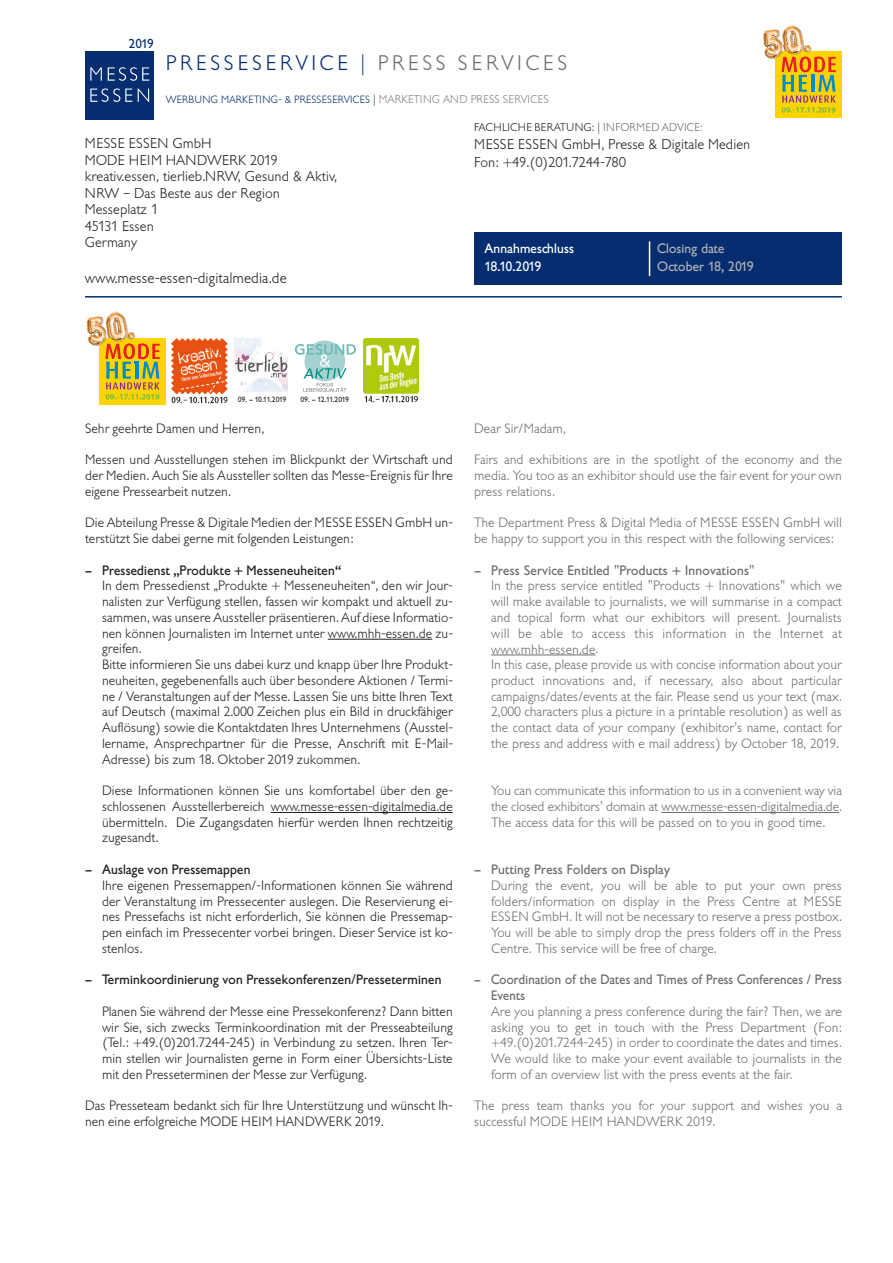
<style>
.page{position:relative;width:893px;height:1263px;background:#fff}
.page>*{position:absolute;margin:0;border:0;box-sizing:border-box;transform-origin:0 0}
.t1{font:300 21px "Gill Sans BQ";letter-spacing:.18em;color:#052d6f}
.t2{font:300 15px "Gill Sans BQ";color:#231f20}
.t3{font:300 14.25px/16.5px "Gill Sans BQ";color:#231f20}
.t4{font:300 13.5px/15.8px "Gill Sans BQ";color:#231f20;text-align:justify}
.t5{font:300 13.5px/15.8px "Gill Sans BQ";color:#6c6d70;text-align:justify}
.t6{font:13.5px "Gill Sans BQ";color:#231f20}
.t7{font:13.5px "Gill Sans BQ";color:#6c6d70}
.t8{font:13.5px/15.8px "Gill Sans BQ";color:#6c6d70;scale:.95 1}
.t9{font:13.5px/18px "Gill Sans BQ";letter-spacing:-.005em;color:#b0b1b5}
.t10{font:13.5px/18px "Gill Sans BQ";letter-spacing:-.005em;color:#fff}
.t11{font:12.75px "Gill Sans BQ";color:#052d6f}
.t12{font:300 11.25px "Gill Sans BQ";color:#231f20}
.t13{font:300 10.5px "Gill Sans BQ";color:#052d6f}
.t14{font:7.5px "Gill Sans BQ";letter-spacing:-.075em;color:#231f20}
.s1{color:#6c6d70}
.s2{font-size:11.25px;color:#231f20}
.s3{font-size:11.25px;color:#808285}
</style>
<div class="page">
<div style="left:775px;top:51px;width:67px;height:67px;background:#fed304"></div>
<img style="left:763px;top:25px;width:47px;height:21px">
<img style="left:764px;top:46px;width:15px;height:14px">
<img style="left:779px;top:46px;width:33px;height:5px">
<img style="left:775px;top:51px;width:21px;height:26px">
<img style="left:796px;top:51px;width:25px;height:6px">
<svg style="left:782px;top:57px;width:54px;height:56px"></svg>
<img style="left:811px;top:58px;width:3px;height:12px">
<img style="left:782px;top:57px;width:15px;height:15px">
<img style="left:800px;top:57px;width:11px;height:15px">
<img style="left:814px;top:57px;width:7px;height:15px">
<div style="left:475px;top:232px;width:367px;height:53px;background:#052d6f"></div>
<hr style="left:85px;top:296px;width:757px;height:2px;background:#052d6f">
<div style="left:86px;top:51px;width:68px;height:68px;background:#052d6f"></div>
<svg style="left:90px;top:67px;width:59px;height:14px"></svg>
<svg style="left:90px;top:88px;width:59px;height:14px"></svg>
<hr style="left:649px;top:241px;width:1px;height:35px;background:#fff">
<hr style="left:328px;top:639px;width:104px;height:1px;background:#231f20">
<hr style="left:271px;top:812px;width:182px;height:1px;background:#231f20">
<hr style="left:491px;top:655px;width:104px;height:1px;background:#6c6d70">
<hr style="left:661px;top:812px;width:178px;height:1px;background:#6c6d70">
<div style="left:99px;top:338px;width:67px;height:67px;background:#fed304"></div>
<img style="left:92px;top:311px;width:32px;height:6px">
<img style="left:86px;top:317px;width:48px;height:16px">
<img style="left:88px;top:333px;width:15px;height:14px">
<img style="left:103px;top:333px;width:42px;height:5px">
<img style="left:99px;top:338px;width:21px;height:9px">
<img style="left:120px;top:338px;width:14px;height:4px">
<svg style="left:105px;top:343px;width:55px;height:57px"></svg>
<img style="left:135px;top:345px;width:3px;height:12px">
<img style="left:105px;top:344px;width:16px;height:15px">
<img style="left:124px;top:343px;width:11px;height:16px">
<img style="left:138px;top:343px;width:7px;height:16px">
<img style="left:235px;top:339px;width:53px;height:53px">
<div style="left:304px;top:341px;width:41px;height:40px;background:#a5d2d0;border-radius:50%"></div>
<svg style="left:295px;top:344px;width:61px;height:48px"></svg>
<img style="left:172px;top:339px;width:55px;height:65px">
<img style="left:364px;top:339px;width:55px;height:64px">
<p class="t11" style="left:129px;top:37px;width:26px">2019</p>
<h1 class="t1" style="left:166px;top:51px;width:403px">PRESSESERVICE | <span class="s1">PRESS SERVICES</span></h1>
<p class="t13" style="left:166px;top:94px;width:384px">WERBUNG MARKETING- &amp; PRESSESERVICES <span class="s2">|</span> <span class="s3">MARKETING AND PRESS SERVICES</span></p>
<p class="t3" style="left:85px;top:135px;width:254px">MESSE ESSEN GmbH<br>MODE HEIM HANDWERK 2019 kreativ.essen, tierlieb.NRW, Gesund &amp; Aktiv,<br>NRW – Das Beste aus der Region<br>Messeplatz 1<br>45131 Essen<br>Germany</p>
<p class="t2" style="left:85px;top:270px;width:204px">www.messe-essen-digitalmedia.de</p>
<p class="t12" style="left:474px;top:121px;width:230px">FACHLICHE BERATUNG: | <span class="s1">INFORMED ADVICE:</span></p>
<p class="t3" style="left:474px;top:136px;width:278px;line-height:18px">MESSE ESSEN GmbH, Presse &amp; Digitale Medien<br>Fon: +49.(0)201.7244-780</p>
<p class="t10" style="left:485px;top:240px;width:91px">Annahmeschluss<br>18.10.2019</p>
<p class="t9" style="left:657px;top:240px;width:98px">Closing date<br>October 18, 2019</p>
<p class="t14" style="left:238px;top:395px;width:50px">09. – 10.11.2019</p>
<p class="t14" style="left:300px;top:395px;width:50px">09. – 12.11.2019</p>
<p class="t4" style="left:85px;top:421px;width:181px">Sehr geehrte Damen und Herren,</p>
<p class="t4" style="left:85px;top:452px;width:369px">Messen und Ausstellungen stehen im Blickpunkt der Wirtschaft und der Medien. Auch Sie als Aussteller sollten das Messe-Ereignis für Ihre eigene Pressearbeit nutzen.</p>
<p class="t4" style="left:85px;top:515px;width:369px">Die Abteilung Presse &amp; Digitale Medien der MESSE ESSEN GmbH un&shy;terstützt Sie dabei gerne mit folgenden Leistungen:</p>
<p class="t6" style="left:85px;top:563px;width:258px">– Pressedienst „Produkte + Messeneuheiten“</p>
<p class="t4" style="left:102px;top:578px;width:352px;text-align:left">In dem Pressedienst „Produkte + Messeneuheiten“, den wir Jour&shy;nalisten zur Verfügung stellen, fassen wir kompakt und aktuell zu&shy;sammen, was unsere Aussteller präsentieren. Auf diese Informatio&shy;nen können Journalisten im Internet unter www.mhh-essen.de zu&shy;greifen.<br>Bitte informieren Sie uns dabei kurz und knapp über Ihre Produkt&shy;neuheiten, gegebenenfalls auch über besondere Aktionen / Termi&shy;ne / Veranstaltungen auf der Messe. Lassen Sie uns bitte Ihren Text auf Deutsch (maximal 2.000 Zeichen plus ein Bild in druckfähiger Auflösung) sowie die Kontaktdaten Ihres Unternehmens (Ausstel&shy;lername, Ansprechpartner für die Presse, Anschrift mit E-Mail-Adresse) bis zum 18. Oktober 2019 zukommen.</p>
<p class="t4" style="left:102px;top:783px;width:352px">Diese Informationen können Sie uns komfortabel über den ge&shy;schlossenen Ausstellerbereich www.messe-essen-digitalmedia.de übermitteln. Die Zugangsdaten hierfür werden Ihnen rechtzeitig zugesandt.</p>
<p class="t6" style="left:85px;top:862px;width:167px">– Auslage von Pressemappen</p>
<p class="t4" style="left:102px;top:877px;width:352px">Ihre eigenen Pressemappen/-Informationen können Sie während der Veranstaltung im Pressecenter auslegen. Die Reservierung ei&shy;nes Pressefachs ist nicht erforderlich, Sie können die Pressemap&shy;pen einfach im Pressecenter vorbei bringen. Dieser Service ist ko&shy;stenlos.</p>
<p class="t6" style="left:85px;top:972px;width:358px">– Terminkoordinierung von Pressekonferenzen/Presseterminen</p>
<p class="t4" style="left:102px;top:1003px;width:352px">Planen Sie während der Messe eine Pressekonferenz? Dann bitten wir Sie, sich zwecks Terminkoordination mit der Presseabteilung (Tel.: +49.(0)201.7244-245) in Verbindung zu setzen. Ihren Ter&shy;min stellen wir Journalisten gerne in Form einer Übersichts-Liste mit den Presseterminen der Messe zur Verfügung.</p>
<p class="t4" style="left:85px;top:1098px;width:369px">Das Presseteam bedankt sich für Ihre Unterstützung und wünscht Ih&shy;nen eine erfolgreiche MODE HEIM HANDWERK 2019.</p>
<p class="t5" style="left:474px;top:421px;width:93px">Dear Sir/Madam,</p>
<p class="t5" style="left:474px;top:452px;width:369px">Fairs and exhibitions are in the spotlight of the economy and the media. You too as an exhibitor should use the fair event for your own press relations.</p>
<p class="t5" style="left:474px;top:515px;width:369px">The Department Press &amp; Digital Media of MESSE ESSEN GmbH will be happy to support you in this respect with the following services:</p>
<p class="t7" style="left:474px;top:563px;width:282px">– Press Service Entitled "Products + Innovations"</p>
<p class="t5" style="left:491px;top:578px;width:352px;text-align:left">In the press service entitled "Products + Innovations" which we will make available to journalists, we will summarise in a compact and topical form what our exhibitors will present. Journalists will be able to access this information in the Internet at www.mhh-essen.de.<br>In this case, please provide us with concise information about your product innovations and, if necessary, also about particular campaigns/dates/events at the fair. Please send us your text (max.<br>2,000 characters plus a picture in a printable resolution) as well as the contact data of your company (exhibitor's name, contact for the press and address with e mail address) by October 18, 2019.</p>
<p class="t5" style="left:491px;top:783px;width:352px">You can communicate this information to us in a convenient way via the closed exhibitors' domain at www.messe-essen-digitalmedia.de.<br>The access data for this will be passed on to you in good time.</p>
<p class="t7" style="left:474px;top:862px;width:198px">– Putting Press Folders on Display</p>
<p class="t5" style="left:491px;top:877px;width:352px">During the event, you will be able to put your own press folders/information on display in the Press Centre at MESSE ESSEN GmbH. It will not be necessary to reserve a press postbox.<br>You will be able to simply drop the press folders off in the Press Centre. This service will be free of charge.</p>
<p class="t8" style="left:491px;top:972px;width:371px;text-indent:-17px">– Coordination of the Dates and Times of Press Conferences / Press<br>Events</p>
<p class="t5" style="left:491px;top:1003px;width:352px">Are you planning a press conference during the fair? Then, we are asking you to get in touch with the Press Department (Fon: +49.(0)201.7244-245) in order to coordinate the dates and times.<br>We would like to make your event available to journalists in the form of an overview list with the press events at the fair.</p>
<p class="t5" style="left:474px;top:1098px;width:369px">The press team thanks you for your support and wishes you a successful MODE HEIM HANDWERK 2019.</p>
</div>
